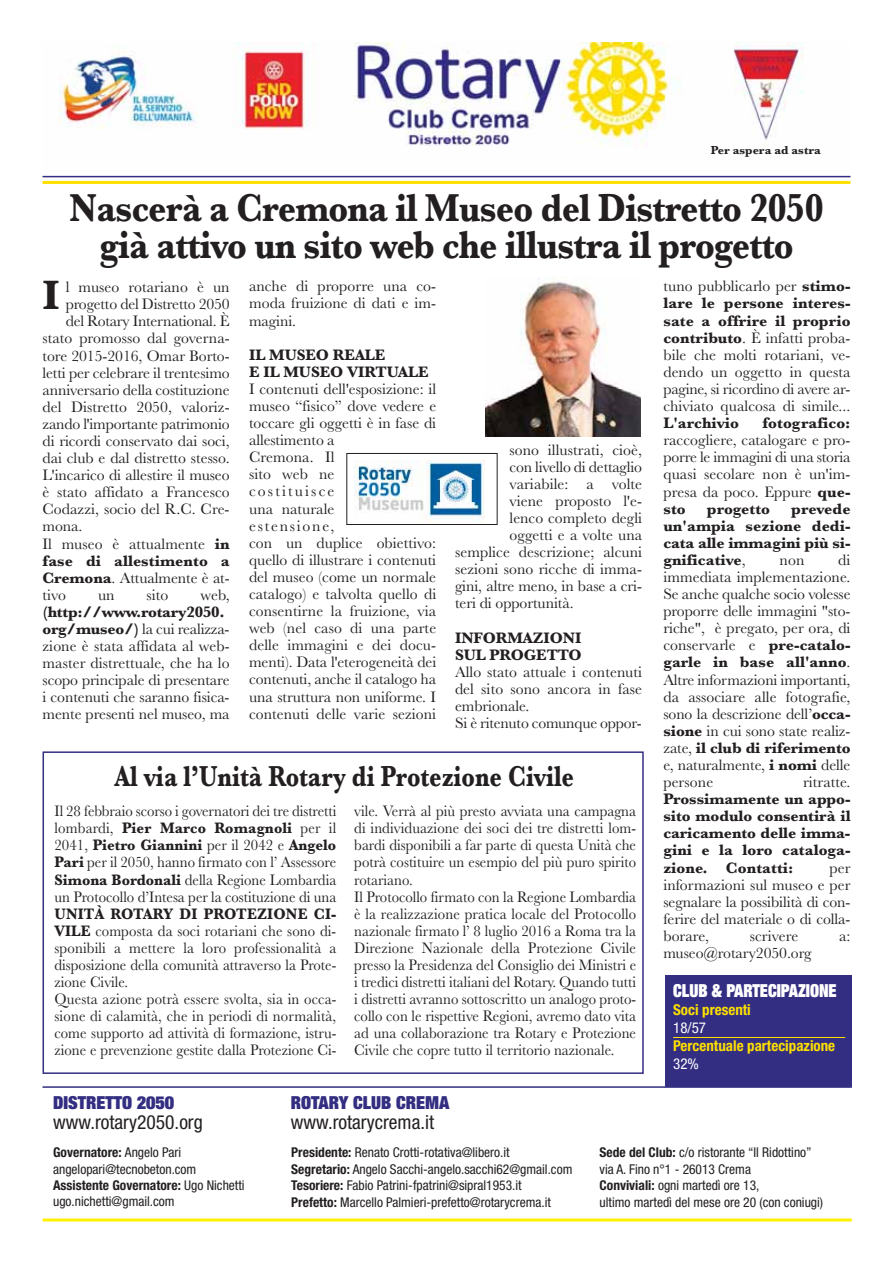
<style>
.page{position:relative;width:893px;height:1263px;background:#fff}
.page>*{position:absolute;margin:0;border:0;box-sizing:border-box;transform-origin:0 0}
.t1{font:700 42.6px "Baskerville";color:#231f20}
.t2{font:700 40.5px/37.5px "Baskerville";letter-spacing:-.02em;color:#231f20;text-align:center;scale:.87 1}
.t3{font:700 30px "Baskerville";color:#231f20;scale:.8 1}
.t4{font:condensed 19.5px "Helvetica Neue LT Std";color:#231f20}
.t5{font:900 condensed 18px "Helvetica Neue LT Std";color:#332e81}
.t6{font:900 condensed 18px "Helvetica Neue LT Std";color:#fff;scale:.9 1}
.t7{font:15.75px/17.1px "Baskerville";color:#231f20;text-align:justify}
.t8{font:15.75px/17.1px "Baskerville";color:#231f20;scale:.94 1}
.t9{font:700 15.75px/17.1px "Baskerville";letter-spacing:-.005em;color:#231f20}
.t10{font:700 condensed 15px "Helvetica Neue LT Std";color:#fedf00}
.t11{font:condensed 15px "Helvetica Neue LT Std";color:#fff}
.t12{font:condensed 13.5px/16.5px "Helvetica Neue LT Std";color:#231f20}
.t13{font:700 12px "Baskerville";color:#231f20}
.s1{font-weight:700}
.s2{font-weight:400}
</style>
<div class="page">
<div style="left:43px;top:751px;width:600px;height:323px;border:2px solid #332e81"></div>
<img style="left:43px;top:43px;width:807px;height:138px">
<hr style="left:43px;top:176px;width:807px;height:1px;background:#332e81">
<hr style="left:43px;top:181px;width:807px;height:3px;background:#fedf00">
<div style="left:666px;top:976px;width:186px;height:111px;background:#332e81"></div>
<hr style="left:673px;top:1037px;width:172px;height:1px;background:#fedf00">
<hr style="left:43px;top:1086px;width:808px;height:2px;background:#332e81">
<hr style="left:43px;top:1219px;width:808px;height:3px;background:#fff200">
<img style="left:354px;top:460px;width:131px;height:63px">
<div style="left:346px;top:453px;width:151px;height:72px;border:1px solid #231f20"></div>
<img style="left:485px;top:277px;width:155px;height:159px">
<p class="t13" style="left:710px;top:146px;width:112px">Per aspera ad astra</p>
<h2 class="t2" style="left:70px;top:193px;width:868px">Nascerà a Cremona il Museo del Distretto 2050 già attivo un sito web che illustra il progetto</h2>
<h1 class="t1" style="left:43px;top:280px;width:19px">I</h1>
<p class="t7" style="left:249px;top:279px;width:188px">anche di proporre una co&shy;moda fruizione di dati e im&shy;magini.</p>
<p class="t9" style="left:249px;top:348px;width:181px">IL MUSEO REALE<br>E IL MUSEO VIRTUALE</p>
<p class="t7" style="left:249px;top:382px;width:189px;text-align:left">I contenuti dell'esposizione: il museo “fisico” dove vedere e toccare gli oggetti è in fase di allestimento a<br>Cremona. Il<br>sito web ne<br>costituisce<br>una naturale<br>estensione,<br>con un duplice obiettivo: quello di illustrare i contenuti del museo (come un normale catalogo) e talvolta quello di consentirne la fruizione, via web (nel caso di una parte delle immagini e dei docu&shy;menti). Data l'eterogeneità dei contenuti, anche il catalogo ha una struttura non uniforme. I contenuti delle varie sezioni</p>
<p class="t7" style="left:66px;top:280px;width:165px">l museo rotariano è un</p>
<p class="t7" style="left:66px;top:297px;width:165px">progetto del Distretto 2050</p>
<p class="t7" style="left:66px;top:314px;width:165px">del Rotary International. È</p>
<p class="t7" style="left:43px;top:332px;width:189px">stato promosso dal governa-</p>
<p class="t7" style="left:43px;top:349px;width:188px">tore 2015-2016, Omar Borto-</p>
<p class="t7" style="left:43px;top:366px;width:189px">letti per celebrare il trentesimo</p>
<p class="t7" style="left:43px;top:383px;width:189px">anniversario della costituzione</p>
<p class="t7" style="left:43px;top:400px;width:188px">del Distretto 2050, valoriz-</p>
<p class="t7" style="left:43px;top:417px;width:189px">zando l'importante patrimonio</p>
<p class="t7" style="left:43px;top:434px;width:189px">di ricordi conservato dai soci,</p>
<p class="t7" style="left:43px;top:451px;width:189px">dai club e dal distretto stesso.</p>
<p class="t7" style="left:43px;top:468px;width:189px">L'incarico di allestire il museo</p>
<p class="t7" style="left:43px;top:485px;width:189px">è stato affidato a Francesco</p>
<p class="t7" style="left:43px;top:502px;width:188px">Codazzi, socio del R.C. Cre-</p>
<p class="t7" style="left:43px;top:520px;width:41px">mona.</p>
<p class="t7" style="left:43px;top:537px;width:189px">Il museo è attualmente <span class="s1">in</span></p>
<p class="t9" style="left:43px;top:554px;width:189px">fase di allestimento a</p>
<p class="t7" style="left:43px;top:571px;width:188px"><span class="s1">Cremona</span>. Attualmente è at-</p>
<p class="t7" style="left:43px;top:588px;width:25px">tivo</p>
<p class="t7" style="left:98px;top:588px;width:18px">un</p>
<p class="t7" style="left:147px;top:588px;width:23px">sito</p>
<p class="t7" style="left:200px;top:588px;width:31px">web,</p>
<p class="t7" style="left:43px;top:605px;width:189px;text-align:left"><span class="s1">(http://www.rotary2050. org/museo/)</span> la cui realizza&shy;zione è stata affidata al web&shy;master distrettuale, che ha lo scopo principale di presentare i contenuti che saranno fisica&shy;mente presenti nel museo, ma</p>
<p class="t7" style="left:509px;top:443px;width:134px">sono illustrati, cioè,</p>
<p class="t7" style="left:509px;top:460px;width:134px">con livello di dettaglio</p>
<p class="t7" style="left:509px;top:477px;width:134px">variabile: a volte</p>
<p class="t7" style="left:509px;top:494px;width:134px">viene proposto l'e-</p>
<p class="t7" style="left:509px;top:511px;width:134px">lenco completo degli</p>
<p class="t7" style="left:509px;top:528px;width:134px">oggetti e a volte una</p>
<p class="t7" style="left:455px;top:545px;width:189px">semplice descrizione; alcuni</p>
<p class="t7" style="left:455px;top:562px;width:188px">sezioni sono ricche di imma-</p>
<p class="t7" style="left:455px;top:579px;width:188px">gini, altre meno, in base a cri-</p>
<p class="t7" style="left:455px;top:596px;width:120px">teri di opportunità.</p>
<p class="t9" style="left:455px;top:631px;width:128px">INFORMAZIONI<br>SUL PROGETTO</p>
<p class="t7" style="left:455px;top:665px;width:189px;text-align:left">Allo stato attuale i contenuti del sito sono ancora in fase embrionale.<br>Si è ritenuto comunque oppor-</p>
<h3 class="t3" style="left:115px;top:766px;width:575px">Al via l’Unità Rotary di Protezione Civile</h3>
<p class="t8" style="left:55px;top:804px;width:301px;text-align:justify">Il 28 febbraio scorso i governatori dei tre distretti lombardi, <span class="s1">Pier Marco Romagnoli</span> per il 2041, <span class="s1">Pietro Giannini</span> per il 2042 e <span class="s1">Angelo Pari</span> per il 2050, hanno firmato con l’ Assessore <span class="s1">Simona Bordonali</span> della Regione Lombardia un Protocollo d’Intesa per la costituzione di una</p>
<p class="t8" style="left:54px;top:907px;width:301px"><span class="s1">UNITÀ ROTARY DI PROTEZIONE CI-VILE</span> composta da soci rotariani che sono di&shy;sponibili a mettere la loro professionalità a disposizione della comunità attraverso la Prote&shy;zione Civile.<br>Questa azione potrà essere svolta, sia in occa&shy;sione di calamità, che in periodi di normalità, come supporto ad attività di formazione, istru&shy;zione e prevenzione gestite dalla Protezione Ci-</p>
<p class="t8" style="left:354px;top:804px;width:301px">vile. Verrà al più presto avviata una campagna di individuazione dei soci dei tre distretti lom&shy;bardi disponibili a far parte di questa Unità che potrà costituire un esempio del più puro spirito rotariano.<br>Il Protocollo firmato con la Regione Lombardia è la realizzazione pratica locale del Protocollo nazionale firmato l’ 8 luglio 2016 a Roma tra la Direzione Nazionale della Protezione Civile presso la Presidenza del Consiglio dei Ministri e i tredici distretti italiani del Rotary. Quando tutti i distretti avranno sottoscritto un analogo proto&shy;collo con le rispettive Regioni, avremo dato vita ad una collaborazione tra Rotary e Protezione Civile che copre tutto il territorio nazionale.</p>
<p class="t7" style="left:663px;top:280px;width:189px">tuno pubblicarlo per <span class="s1">stimo&shy;lare le persone interes&shy;sate a offrire il proprio contributo</span>. È infatti proba&shy;bile che molti rotariani, ve&shy;dendo un oggetto in questa pagine, si ricordino di avere ar&shy;chiviato qualcosa di simile...</p>
<p class="t9" style="left:663px;top:416px;width:77px">L'archivio</p>
<p class="t9" style="left:762px;top:416px;width:89px">fotografico:</p>
<p class="t7" style="left:663px;top:433px;width:189px">raccogliere, catalogare e pro&shy;porre le immagini di una storia quasi secolare non è un'im&shy;presa da poco. Eppure <span class="s1">que&shy;sto</span></p>
<p class="t9" style="left:663px;top:502px;width:189px;text-align:justify;text-indent:128px">prevede un'ampia sezione dedi&shy;cata alle immagini più si&shy;gnificative<span class="s2">,</span></p>
<p class="t9" style="left:707px;top:502px;width:65px">progetto</p>
<p class="t7" style="left:663px;top:553px;width:189px;text-indent:175px">di immediata implementazione.<br>Se anche qualche socio volesse proporre delle immagini "sto&shy;riche", è pregato, per ora, di conservarle e <span class="s1">pre-catalo&shy;garle in base all'anno</span>.<br>Altre informazioni importanti, da associare alle fotografie, sono la descrizione dell’<span class="s1">occa&shy;sione</span> in cui sono state realiz&shy;zate, <span class="s1">il club di riferimento </span>e, naturalmente, <span class="s1">i nomi</span> delle persone</p>
<p class="t7" style="left:779px;top:553px;width:26px">non</p>
<p class="t7" style="left:803px;top:775px;width:49px">ritratte.</p>
<p class="t9" style="left:663px;top:792px;width:189px;text-align:justify">Prossimamente un appo&shy;sito modulo consentirà il caricamento delle imma&shy;gini e la loro cataloga&shy;zione. Contatti:</p>
<p class="t7" style="left:663px;top:861px;width:189px;text-indent:166px">per informazioni sul museo e per segnalare la possibilità di con&shy;ferire del materiale o di colla&shy;borare,</p>
<p class="t7" style="left:749px;top:929px;width:50px">scrivere</p>
<p class="t7" style="left:839px;top:929px;width:13px">a:</p>
<p class="t7" style="left:663px;top:946px;width:150px">museo@rotary2050.org</p>
<p class="t6" style="left:673px;top:980px;width:183px">CLUB &amp; PARTECIPAZIONE</p>
<p class="t10" style="left:673px;top:1004px;width:79px">Soci presenti</p>
<p class="t11" style="left:673px;top:1022px;width:34px">18/57</p>
<p class="t10" style="left:673px;top:1040px;width:163px">Percentuale partecipazione</p>
<p class="t11" style="left:673px;top:1058px;width:27px">32%</p>
<p class="t5" style="left:53px;top:1092px;width:123px">DISTRETTO 2050</p>
<p class="t4" style="left:53px;top:1114px;width:151px">www.rotary2050.org</p>
<p class="t12" style="left:53px;top:1145px;width:193px"><span class="s1">Governatore:</span> Angelo Pari angelopari@tecnobeton.com<br><span class="s1">Assistente Governatore:</span> Ugo Nichetti ugo.nichetti@gmail.com</p>
<p class="t5" style="left:291px;top:1092px;width:160px">ROTARY CLUB CREMA</p>
<p class="t4" style="left:291px;top:1114px;width:145px">www.rotarycrema.it</p>
<p class="t12" style="left:291px;top:1145px;width:283px"><span class="s1">Presidente:</span> Renato Crotti-rotativa@libero.it<br><span class="s1">Segretario:</span> Angelo Sacchi-angelo.sacchi62@gmail.com <span class="s1">Tesoriere:</span> Fabio Patrini-fpatrini@sipral1953.it<br><span class="s1">Prefetto:</span> Marcello Palmieri-prefetto@rotarycrema.it</p>
<p class="t12" style="left:599px;top:1145px;width:225px"><span class="s1">Sede del Club:</span> c/o ristorante “Il Ridottino” via A. Fino n°1 - 26013 Crema<br><span class="s1">Conviviali:</span> ogni martedì ore 13,<br>ultimo martedì del mese ore 20 (con coniugi)</p>
</div>
